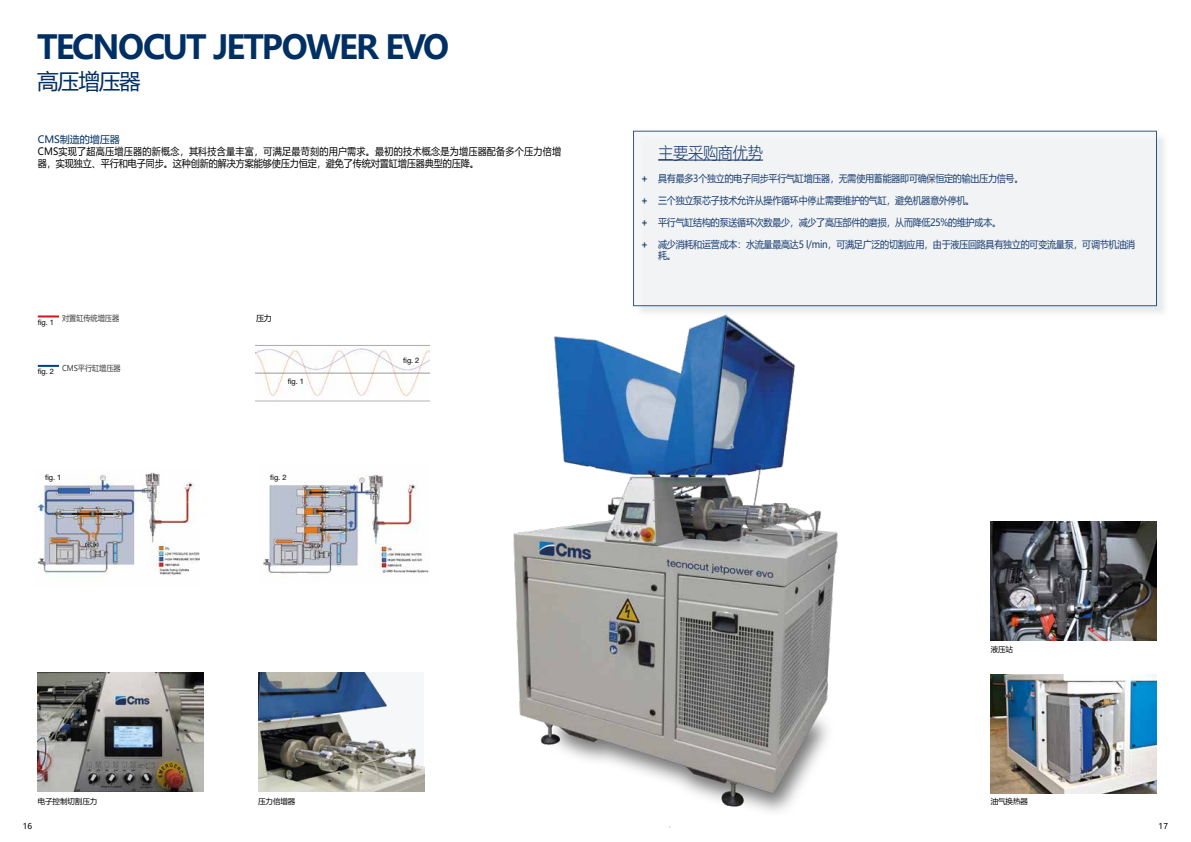
<style>
.page{position:relative;width:1191px;height:842px;background:#fff}
.page>*{position:absolute;margin:0;border:0;box-sizing:border-box;transform-origin:0 0}
.t1{font:700 33px "Microsoft Ya Hei";letter-spacing:-.065em;color:#003063}
.t2{font:21.7px "Microsoft Ya Hei";letter-spacing:-.055em;color:#003063}
.t3{font:300 17px "Microsoft Ya Hei";letter-spacing:-.025em;color:#183c6f;scale:.9 1}
.t4{font:10.1px/11.9px "Microsoft Ya Hei";letter-spacing:.025em;color:#000;scale:.9 1}
.t5{font:10.1px "Microsoft Ya Hei";letter-spacing:-.01em;color:#003063}
.t6{font:10px/11px "Microsoft Ya Hei";letter-spacing:-.025em;color:#183c6f;scale:.9 1}
.t7{font:8px "Microsoft Ya Hei";letter-spacing:-.01em;color:#3c3c3b;scale:.9 1}
.t8{font:8px "Microsoft Ya Hei";color:#000}
.t9{font:7.5px "Helvetica Neue LT Std";color:#000}
.t10{font:7.5px "Microsoft Ya Hei";letter-spacing:-.01em;color:#000}
.s1{font-weight:700}
</style>
<div class="page">
<img style="left:281px;top:306px;width:557px;height:522px">
<img style="left:38px;top:673px;width:166px;height:119px">
<img style="left:258px;top:673px;width:166px;height:119px">
<img style="left:255px;top:343px;width:174px;height:58px">
<img style="left:263px;top:465px;width:166px;height:119px">
<img style="left:35px;top:472px;width:165px;height:104px">
<hr style="left:38px;top:315px;width:21px;height:2px;background:#cd1719">
<hr style="left:38px;top:365px;width:21px;height:2px;background:#004289">
<img style="left:990px;top:521px;width:166px;height:119px">
<img style="left:990px;top:674px;width:166px;height:119px">
<div style="left:635px;top:133px;width:534px;height:185px;background:#d8dfe3;opacity:.75"></div>
<div style="left:633px;top:131px;width:523px;height:175px;background:#f4f6f7"></div>
<hr style="left:658px;top:160px;width:105px;height:1px;background:#183c6f">
<h1 class="t1" style="left:37px;top:24px;width:414px">TECNOCUT JETPOWER EVO</h1>
<h2 class="t2" style="left:37px;top:67px;width:105px">高压增压器</h2>
<p class="t5" style="left:38px;top:133px;width:84px">CMS制造的增压器</p>
<p class="t4" style="left:38px;top:145px;width:583px">CMS实现了超高压增压器的新概念，其科技含量丰富，可满足最苛刻的用户需求。最初的技术概念是为增压器配备多个压力倍增器，实现独立、平行和电子同步。这种创新的解决方案能够使压力恒定，避免了传统对置缸增压器典型的压降。</p>
<p class="t9" style="left:38px;top:318px;width:18px">fig. 1</p>
<p class="t7" style="left:62px;top:313px;width:65px">对置缸传统增压器</p>
<p class="t7" style="left:38px;top:363px;width:94px"><sub>fig.</sub> <sub>2</sub> CMS平行缸增压器</p>
<p class="t8" style="left:256px;top:313px;width:17px">压力</p>
<p class="t9" style="left:288px;top:377px;width:18px">fig. 1</p>
<p class="t9" style="left:45px;top:472px;width:18px">fig. 1</p>
<p class="t9" style="left:270px;top:472px;width:18px">fig. 2</p>
<p class="t9" style="left:403px;top:356px;width:18px">fig. 2</p>
<p class="t10" style="left:38px;top:796px;width:61px">电子控制切割压力</p>
<p class="t10" style="left:258px;top:796px;width:39px">压力倍增器</p>
<h3 class="t3" style="left:658px;top:141px;width:118px">主要采购商优势</h3>
<p class="t6" style="left:641px;top:173px;width:426px"><span class="s1">+</span> 具有最多3个独立的电子同步平行气缸增压器，无需使用蓄能器即可确保恒定的输出压力信号。</p>
<p class="t6" style="left:641px;top:195px;width:372px"><span class="s1">+</span> 三个独立泵芯子技术允许从操作循环中停止需要维护的气缸，避免机器意外停机。</p>
<p class="t6" style="left:641px;top:217px;width:401px"><span class="s1">+</span> 平行气缸结构的泵送循环次数最少，减少了高压部件的磨损，从而降低25%的维护成本。</p>
<p class="t6" style="left:658px;top:239px;width:531px;text-indent:-17px"><span class="s1">+</span> 减少消耗和运营成本：水流量最高达5 l/min，可满足广泛的切割应用，由于液压回路具有独立的可变流量泵，可调节机油消耗。</p>
<p class="t10" style="left:990px;top:644px;width:24px">液压站</p>
<p class="t10" style="left:990px;top:796px;width:39px">油气换热器</p>
<p class="t8" style="left:23px;top:820px;width:11px">16</p>
<p class="t8" style="left:1158px;top:820px;width:11px">17</p>
</div>
